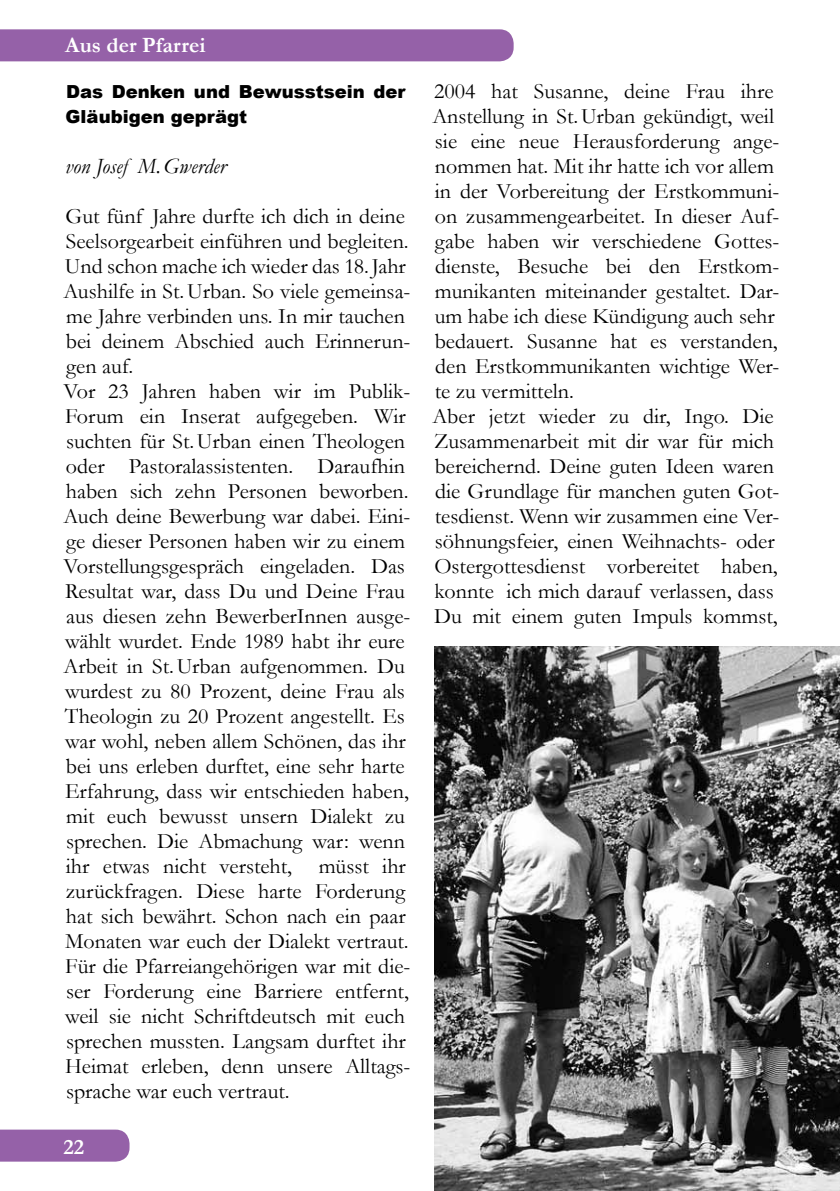
<style>
.page{position:relative;width:840px;height:1191px;background:#fff}
.page>*{position:absolute;margin:0;border:0;box-sizing:border-box;transform-origin:0 0}
.t1{font:22px/25px "Garamond";color:#000}
.t2{font:italic 22px "Garamond";color:#000}
.t3{font:700 22px "Garamond";color:#fff}
.t4{font:900 18px/25px "Arial";color:#000}
</style>
<div class="page">
<div style="left:0;top:1129px;width:129px;height:32px;background:#9561a8"></div>
<div style="left:0;top:29px;width:513px;height:32px;background:#9561a8"></div>
<img style="left:434px;top:646px;width:405px;height:545px">
<p class="t3" style="left:65px;top:30px;width:142px">Aus der Pfarrei</p>
<p class="t4" style="left:66px;top:78px;width:341px">Das Denken und Bewusstsein der<br>Gläubigen geprägt</p>
<p class="t2" style="left:65px;top:151px;width:162px">von Josef M.Gwerder</p>
<p class="t1" style="left:63px;top:203px;width:348px">Gut fünf Jahre durfte ich dich in deine Seelsorgearbeit einführen und begleiten.<br>Und schon mache ich wieder das 18.Jahr Aushilfe in St.Urban. So viele gemeinsa&shy;me Jahre verbinden uns. In mir tauchen bei deinem Abschied auch Erinnerun&shy;gen auf.<br>Vor 23 Jahren haben wir im Publik-Forum ein Inserat aufgegeben. Wir suchten für St.Urban einen Theologen oder Pastoralassistenten. Daraufhin haben sich zehn Personen beworben.<br>Auch deine Bewerbung war dabei. Eini&shy;ge dieser Personen haben wir zu einem Vorstellungsgespräch eingeladen. Das Resultat war, dass Du und Deine Frau aus diesen zehn BewerberInnen ausge&shy;wählt wurdet. Ende 1989 habt ihr eure Arbeit in St.Urban aufgenommen. Du wurdest zu 80 Prozent, deine Frau als Theologin zu 20 Prozent angestellt. Es war wohl, neben allem Schönen, das ihr bei uns erleben durftet, eine sehr harte Erfahrung, dass wir entschieden haben, mit euch bewusst unsern Dialekt zu sprechen. Die Abmachung war: wenn ihr etwas nicht versteht, müsst ihr zurückfragen. Diese harte Forderung hat sich bewährt. Schon nach ein paar Monaten war euch der Dialekt vertraut.<br>Für die Pfarreiangehörigen war mit die&shy;ser Forderung eine Barriere entfernt, weil sie nicht Schriftdeutsch mit euch sprechen mussten. Langsam durftet ihr Heimat erleben, denn unsere Alltags&shy;sprache war euch vertraut.</p>
<p class="t3" style="left:63px;top:1131px;width:22px">22</p>
<p class="t1" style="left:432px;top:78px;width:348px">2004 hat Susanne, deine Frau ihre Anstellung in St.Urban gekündigt, weil sie eine neue Herausforderung ange&shy;nommen hat. Mit ihr hatte ich vor allem in der Vorbereitung der Erstkommuni&shy;on zusammengearbeitet. In dieser Auf&shy;gabe haben wir verschiedene Gottes&shy;dienste, Besuche bei den Erstkom&shy;munikanten miteinander gestaltet. Dar&shy;um habe ich diese Kündigung auch sehr bedauert. Susanne hat es verstanden, den Erstkommunikanten wichtige Wer&shy;te zu vermitteln.<br>Aber jetzt wieder zu dir, Ingo. Die Zusammenarbeit mit dir war für mich bereichernd. Deine guten Ideen waren die Grundlage für manchen guten Got&shy;tesdienst. Wenn wir zusammen eine Ver&shy;söhnungsfeier, einen Weihnachts- oder Ostergottesdienst vorbereitet haben, konnte ich mich darauf verlassen, dass Du mit einem guten Impuls kommst,</p>
</div>
